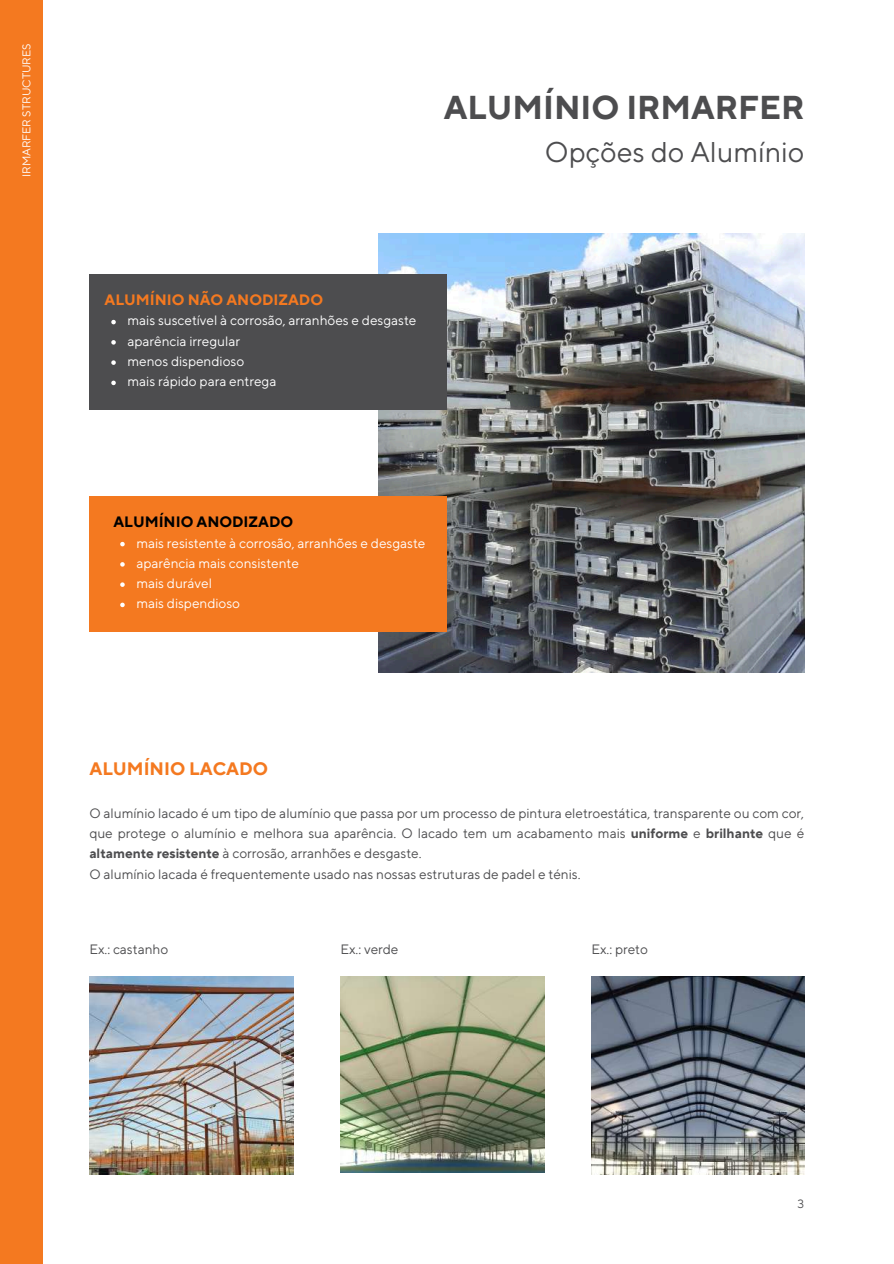
<style>
.page{position:relative;width:894px;height:1264px;background:#fff}
.page>*{position:absolute;margin:0;border:0;box-sizing:border-box;transform-origin:0 0}
.t1{font:700 33px "TT Norms Pro";color:#4d4d4f}
.t2{font:28.5px "TT Norms Pro";color:#4d4d4f}
.t3{font:700 18px "TT Norms Pro";color:#f47920}
.t4{font:700 15px "TT Norms Pro";color:#f47920}
.t5{font:700 15px "TT Norms Pro";color:#000}
.t6{font:13.5px/20.2px "TT Norms Pro";color:#4d4d4f}
.t7{font:13.5px/20.2px "TT Norms Pro";color:#fff}
.t8{font:12px "TT Norms Pro";color:#4d4d4f}
.t9{font:11.25px "TT Norms Pro";color:#fff}
.s1{font-weight:700}
</style>
<div class="page">
<img style="left:89px;top:976px;width:204px;height:198px">
<img style="left:340px;top:976px;width:204px;height:196px">
<img style="left:591px;top:976px;width:213px;height:198px">
<img style="left:378px;top:234px;width:426px;height:439px">
<div style="left:89px;top:496px;width:357px;height:135px;background:#f47920"></div>
<div style="left:89px;top:274px;width:357px;height:135px;background:#4d4d4f"></div>
<svg style="left:120px;top:542px;width:5px;height:4px"></svg>
<svg style="left:120px;top:562px;width:5px;height:4px"></svg>
<svg style="left:120px;top:582px;width:5px;height:5px"></svg>
<svg style="left:120px;top:602px;width:5px;height:5px"></svg>
<svg style="left:111px;top:320px;width:5px;height:4px"></svg>
<svg style="left:111px;top:340px;width:5px;height:4px"></svg>
<svg style="left:111px;top:360px;width:5px;height:5px"></svg>
<svg style="left:111px;top:380px;width:5px;height:5px"></svg>
<div style="left:0;top:0;width:42px;height:1263px;background:#f47920"></div>
<p class="t9" style="left:20px;top:177px;width:135px;rotate:-90deg">IRMARFER STRUCTURES</p>
<h1 class="t1" style="left:443px;top:87px;width:362px">ALUMÍNIO IRMARFER</h1>
<h2 class="t2" style="left:544px;top:135px;width:261px">Opções do Alumínio</h2>
<p class="t4" style="left:104px;top:291px;width:220px">ALUMÍNIO NÃO ANODIZADO</p>
<p class="t7" style="left:127px;top:311px;width:290px">mais suscetível à corrosão, arranhões e desgaste aparência irregular<br>menos dispendioso<br>mais rápido para entrega</p>
<p class="t5" style="left:113px;top:513px;width:181px">ALUMÍNIO ANODIZADO</p>
<p class="t7" style="left:136px;top:533px;width:290px">mais resistente à corrosão, arranhões e desgaste aparência mais consistente<br>mais durável<br>mais dispendioso</p>
<h3 class="t3" style="left:89px;top:758px;width:180px">ALUMÍNIO LACADO</h3>
<p class="t6" style="left:89px;top:803px;width:716px">O alumínio lacado é um tipo de alumínio que passa por um processo de pintura eletroestática, transparente ou com cor, que protege o alumínio e melhora sua aparência. O lacado tem um acabamento mais <span class="s1">uniforme</span> e <span class="s1">brilhante</span> que é <span class="s1">altamente resistente</span> à corrosão, arranhões e desgaste.<br>O alumínio lacada é frequentemente usado nas nossas estruturas de padel e ténis.</p>
<p class="t6" style="left:89px;top:940px;width:80px">Ex.: castanho</p>
<p class="t6" style="left:340px;top:940px;width:59px">Ex.: verde</p>
<p class="t6" style="left:591px;top:940px;width:58px">Ex.: preto</p>
<p class="t8" style="left:797px;top:1196px;width:8px">3</p>
</div>
